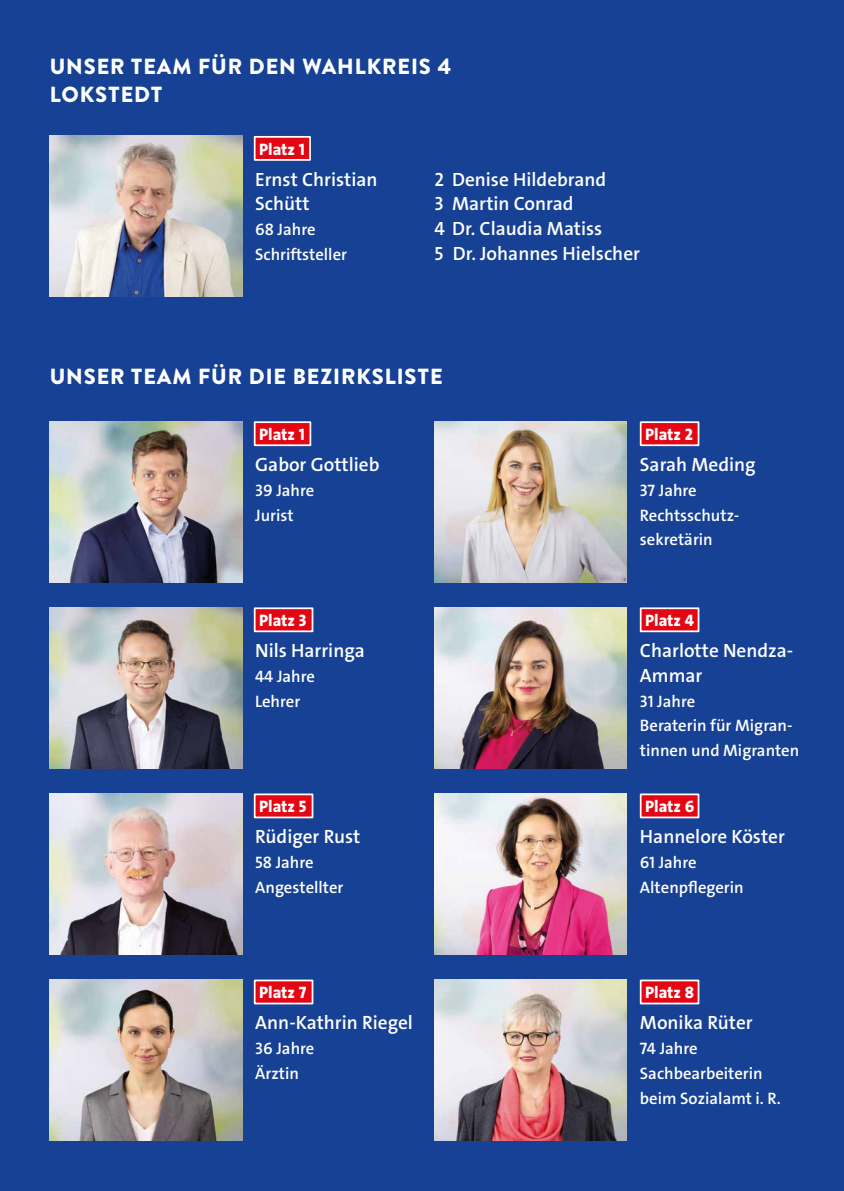
<style>
.page{position:relative;width:844px;height:1191px;background:#fff}
.page>*{position:absolute;margin:0;border:0;box-sizing:border-box;transform-origin:0 0}
.t1{font:900 21.88px/28px "Brandon Text";letter-spacing:.04em;color:#fff}
.t2{font:600 19.25px/24.8px "SPD The Sans";color:#fff}
.t3{font:600 16.62px/24.8px "SPD The Sans";color:#fff}
.t4{font:800 16.62px "SPD The Sans";color:#fff}
</style>
<div class="page">
<div style="left:0;top:0;width:843px;height:1191px;background:#164194"></div>
<img style="left:50px;top:421px;width:192px;height:161px">
<img style="left:50px;top:607px;width:192px;height:161px">
<img style="left:434px;top:793px;width:192px;height:161px">
<img style="left:50px;top:793px;width:192px;height:161px">
<img style="left:434px;top:421px;width:192px;height:161px">
<img style="left:434px;top:607px;width:192px;height:161px">
<img style="left:50px;top:979px;width:192px;height:161px">
<img style="left:50px;top:136px;width:192px;height:161px">
<img style="left:434px;top:979px;width:192px;height:161px">
<div style="left:254px;top:136px;width:57px;height:25px;background:#e30613;border:2px solid #fff"></div>
<div style="left:254px;top:421px;width:57px;height:25px;background:#e30613;border:2px solid #fff"></div>
<div style="left:254px;top:607px;width:59px;height:25px;background:#e30613;border:2px solid #fff"></div>
<div style="left:639px;top:421px;width:60px;height:25px;background:#e30613;border:2px solid #fff"></div>
<div style="left:639px;top:607px;width:60px;height:25px;background:#e30613;border:2px solid #fff"></div>
<div style="left:639px;top:793px;width:60px;height:25px;background:#e30613;border:2px solid #fff"></div>
<div style="left:639px;top:979px;width:60px;height:25px;background:#e30613;border:2px solid #fff"></div>
<div style="left:254px;top:793px;width:59px;height:25px;background:#e30613;border:2px solid #fff"></div>
<div style="left:254px;top:979px;width:59px;height:25px;background:#e30613;border:2px solid #fff"></div>
<h1 class="t1" style="left:50px;top:52px;width:403px">UNSER TEAM FÜR DEN WAHLKREIS 4<br>LOKSTEDT</h1>
<p class="t4" style="left:259px;top:138px;width:47px">Platz 1</p>
<p class="t2" style="left:255px;top:167px;width:124px">Ernst Christian<br>Schütt</p>
<p class="t3" style="left:255px;top:217px;width:93px">68 Jahre<br>Schriftsteller</p>
<p class="t2" style="left:434px;top:167px;width:207px">2 Denise Hildebrand<br>3 Martin Conrad<br>4 Dr. Claudia Matiss<br>5 Dr. Johannes Hielscher</p>
<h1 class="t1" style="left:50px;top:362px;width:394px">UNSER TEAM FÜR DIE BEZIRKSLISTE</h1>
<p class="t4" style="left:259px;top:423px;width:47px">Platz 1</p>
<p class="t4" style="left:645px;top:423px;width:49px">Platz 2</p>
<p class="t2" style="left:255px;top:452px;width:126px">Gabor Gottlieb</p>
<p class="t3" style="left:255px;top:478px;width:61px">39 Jahre<br>Jurist</p>
<p class="t2" style="left:639px;top:452px;width:117px">Sarah Meding</p>
<p class="t3" style="left:639px;top:478px;width:101px">37 Jahre<br>Rechtsschutz&shy;sekretärin</p>
<p class="t4" style="left:259px;top:609px;width:49px">Platz 3</p>
<p class="t4" style="left:645px;top:609px;width:50px">Platz 4</p>
<p class="t2" style="left:255px;top:638px;width:111px">Nils Harringa</p>
<p class="t3" style="left:255px;top:664px;width:61px">44 Jahre<br>Lehrer</p>
<p class="t2" style="left:639px;top:638px;width:155px">Charlotte Nendza-<br>Ammar</p>
<p class="t3" style="left:639px;top:688px;width:161px">31 Jahre<br>Beraterin für Migran&shy;tinnen und Migranten</p>
<p class="t4" style="left:259px;top:795px;width:49px">Platz 5</p>
<p class="t4" style="left:645px;top:795px;width:51px">Platz 6</p>
<p class="t2" style="left:255px;top:824px;width:107px">Rüdiger Rust</p>
<p class="t3" style="left:255px;top:850px;width:90px">58 Jahre<br>Angestellter</p>
<p class="t2" style="left:639px;top:824px;width:146px">Hannelore Köster</p>
<p class="t3" style="left:639px;top:850px;width:105px">61 Jahre<br>Altenpflegerin</p>
<p class="t4" style="left:259px;top:981px;width:49px">Platz 7</p>
<p class="t4" style="left:645px;top:981px;width:50px">Platz 8</p>
<p class="t2" style="left:255px;top:1010px;width:159px">Ann-Kathrin Riegel</p>
<p class="t3" style="left:255px;top:1036px;width:61px">36 Jahre<br>Ärztin</p>
<p class="t2" style="left:639px;top:1010px;width:114px">Monika Rüter</p>
<p class="t3" style="left:639px;top:1036px;width:142px">74 Jahre<br>Sachbearbeiterin beim Sozialamt i. R.</p>
</div>
